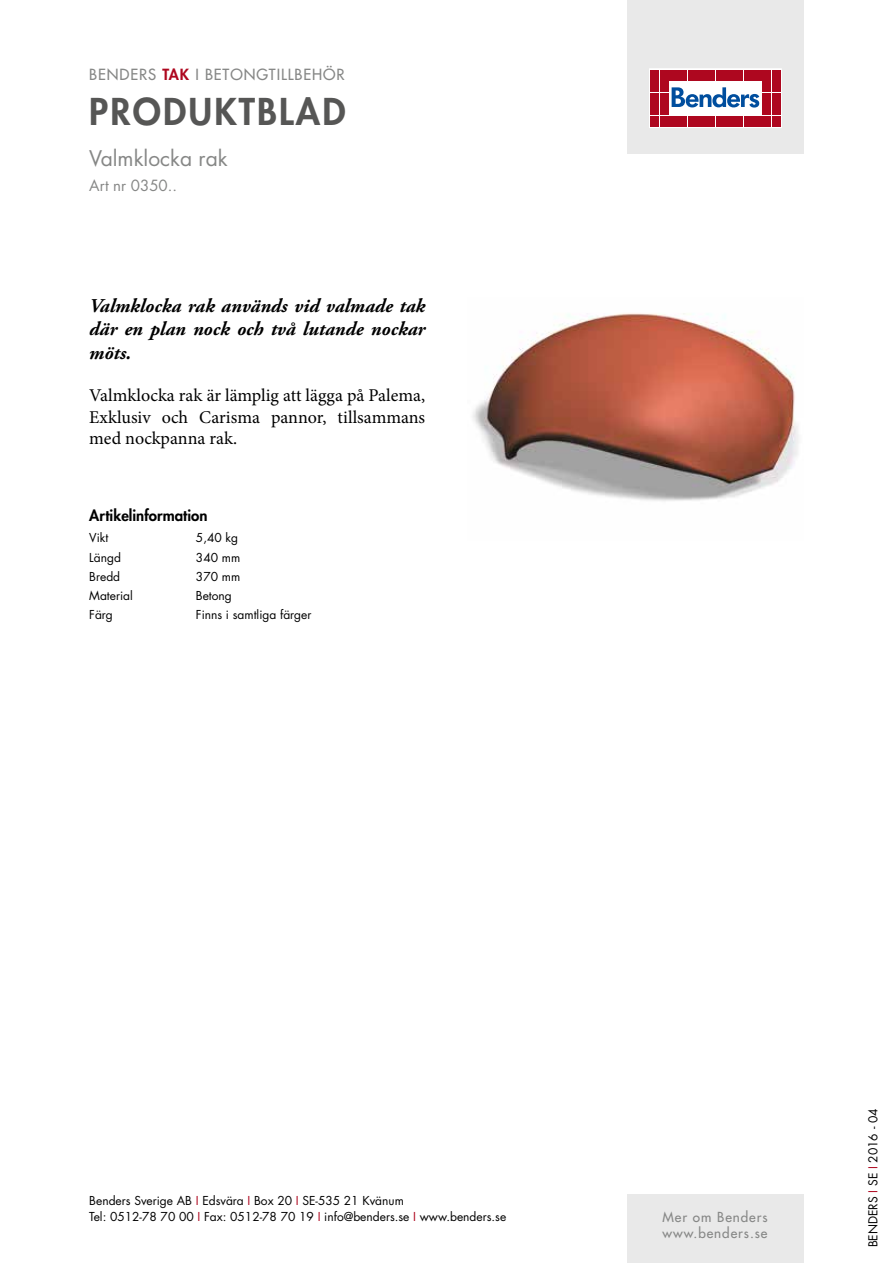
<style>
.page{position:relative;width:893px;height:1263px;background:#fff}
.page>*{position:absolute;margin:0;border:0;box-sizing:border-box;transform-origin:0 0}
.t1{font:800 36px "Futura Std";letter-spacing:.06em;color:#565655}
.t2{font:21px "Futura Std";color:#868786}
.t3{font:italic 700 19.5px/23.4px "Adobe Garamond Pro";color:#000;text-align:justify}
.t4{font:18px/21.6px "Minion Pro";letter-spacing:-.005em;color:#000;text-align:justify}
.t5{font:500 15px "Futura Std";letter-spacing:.06em;color:#868786}
.t6{font:800 15px "Futura Std";color:#000}
.t7{font:15px "Futura Std";color:#868786}
.t8{font:500 13.5px/16.2px "Futura Std";letter-spacing:.07em;color:#868786}
.t9{font:12px/16.5px "Futura Std";color:#000}
.s1{font-weight:800;color:#ae071f}
.s2{color:#ae071f}
</style>
<div class="page">
<div style="left:627px;top:0;width:177px;height:153px;background:#e9e9e9"></div>
<svg style="left:649px;top:69px;width:132px;height:59px;background:#eac2c8"></svg>
<div style="left:651px;top:70px;width:8px;height:10px;background:#ae071f"></div>
<div style="left:660px;top:70px;width:8px;height:10px;background:#ae071f"></div>
<div style="left:651px;top:81px;width:8px;height:11px;background:#ae071f"></div>
<div style="left:660px;top:81px;width:8px;height:11px;background:#ae071f"></div>
<div style="left:651px;top:93px;width:8px;height:10px;background:#ae071f"></div>
<div style="left:660px;top:93px;width:8px;height:10px;background:#ae071f"></div>
<div style="left:651px;top:104px;width:8px;height:11px;background:#ae071f"></div>
<div style="left:660px;top:104px;width:8px;height:11px;background:#ae071f"></div>
<div style="left:651px;top:116px;width:8px;height:10px;background:#ae071f"></div>
<div style="left:660px;top:116px;width:8px;height:10px;background:#ae071f"></div>
<div style="left:669px;top:70px;width:8px;height:10px;background:#ae071f"></div>
<div style="left:679px;top:70px;width:8px;height:10px;background:#ae071f"></div>
<div style="left:688px;top:70px;width:8px;height:10px;background:#ae071f"></div>
<div style="left:697px;top:70px;width:9px;height:10px;background:#ae071f"></div>
<div style="left:707px;top:70px;width:8px;height:10px;background:#ae071f"></div>
<div style="left:716px;top:70px;width:8px;height:10px;background:#ae071f"></div>
<div style="left:725px;top:70px;width:9px;height:10px;background:#ae071f"></div>
<div style="left:735px;top:70px;width:8px;height:10px;background:#ae071f"></div>
<div style="left:744px;top:70px;width:8px;height:10px;background:#ae071f"></div>
<div style="left:753px;top:70px;width:9px;height:10px;background:#ae071f"></div>
<div style="left:669px;top:116px;width:8px;height:10px;background:#ae071f"></div>
<div style="left:679px;top:116px;width:8px;height:10px;background:#ae071f"></div>
<div style="left:688px;top:116px;width:8px;height:10px;background:#ae071f"></div>
<div style="left:697px;top:116px;width:9px;height:10px;background:#ae071f"></div>
<div style="left:707px;top:116px;width:8px;height:10px;background:#ae071f"></div>
<div style="left:716px;top:116px;width:8px;height:10px;background:#ae071f"></div>
<div style="left:725px;top:116px;width:9px;height:10px;background:#ae071f"></div>
<div style="left:735px;top:116px;width:8px;height:10px;background:#ae071f"></div>
<div style="left:744px;top:116px;width:8px;height:10px;background:#ae071f"></div>
<div style="left:753px;top:116px;width:9px;height:10px;background:#ae071f"></div>
<div style="left:763px;top:70px;width:8px;height:10px;background:#ae071f"></div>
<div style="left:772px;top:70px;width:8px;height:10px;background:#ae071f"></div>
<div style="left:763px;top:81px;width:8px;height:11px;background:#ae071f"></div>
<div style="left:772px;top:81px;width:8px;height:11px;background:#ae071f"></div>
<div style="left:763px;top:93px;width:8px;height:10px;background:#ae071f"></div>
<div style="left:772px;top:93px;width:8px;height:10px;background:#ae071f"></div>
<div style="left:763px;top:104px;width:8px;height:11px;background:#ae071f"></div>
<div style="left:772px;top:104px;width:8px;height:11px;background:#ae071f"></div>
<div style="left:763px;top:116px;width:8px;height:10px;background:#ae071f"></div>
<div style="left:772px;top:116px;width:8px;height:10px;background:#ae071f"></div>
<svg style="left:672px;top:87px;width:87px;height:21px;background:#8fb1d4"></svg>
<div style="left:627px;top:1195px;width:177px;height:68px;background:#e9e9e9"></div>
<img style="left:472px;top:313px;width:327px;height:188px">
<p class="t5" style="left:89px;top:65px;width:257px">BENDERS <span class="s1">TAK</span> I BETONGTILLBEHÖR</p>
<h1 class="t1" style="left:89px;top:89px;width:258px">PRODUKTBLAD</h1>
<h2 class="t2" style="left:89px;top:145px;width:140px">Valmklocka rak</h2>
<p class="t7" style="left:89px;top:176px;width:89px">Art nr 0350..</p>
<h3 class="t3" style="left:89px;top:294px;width:337px">Valmklocka rak används vid valmade tak där en plan nock och två lutande nockar möts.</h3>
<h3 class="t4" style="left:89px;top:385px;width:337px">Valmklocka rak är lämplig att lägga på Palema, Exklusiv och Carisma pannor, tillsammans med nockpanna rak.</h3>
<p class="t6" style="left:89px;top:505px;width:120px">Artikelinformation</p>
<p class="t9" style="left:89px;top:530px;width:21px">Vikt</p>
<p class="t9" style="left:196px;top:530px;width:44px">5,40 kg</p>
<p class="t9" style="left:89px;top:549px;width:33px">Längd</p>
<p class="t9" style="left:196px;top:549px;width:46px">340 mm</p>
<p class="t9" style="left:89px;top:568px;width:32px">Bredd</p>
<p class="t9" style="left:196px;top:568px;width:46px">370 mm</p>
<p class="t9" style="left:89px;top:587px;width:45px">Material</p>
<p class="t9" style="left:196px;top:587px;width:37px">Betong</p>
<p class="t9" style="left:89px;top:606px;width:25px">Färg</p>
<p class="t9" style="left:196px;top:606px;width:117px">Finns i samtliga färger</p>
<p class="t9" style="left:89px;top:1192px;width:418px">Benders Sverige AB <span class="s2">I</span> Edsvära <span class="s2">I</span> Box 20 <span class="s2">I</span> SE-535 21 Kvänum<br>Tel: 0512-78 70 00 <span class="s2">I</span> Fax: 0512-78 70 19 <span class="s2">I</span> info@benders.se <span class="s2">I</span> www.benders.se</p>
<p class="t8" style="left:662px;top:1209px;width:107px">Mer om Benders www.benders.se</p>
<p class="t9" style="left:865px;top:1247px;width:140px;rotate:-90deg">BENDERS <span class="s2">I</span> SE <span class="s2">I</span> 2016 - 04</p>
</div>
